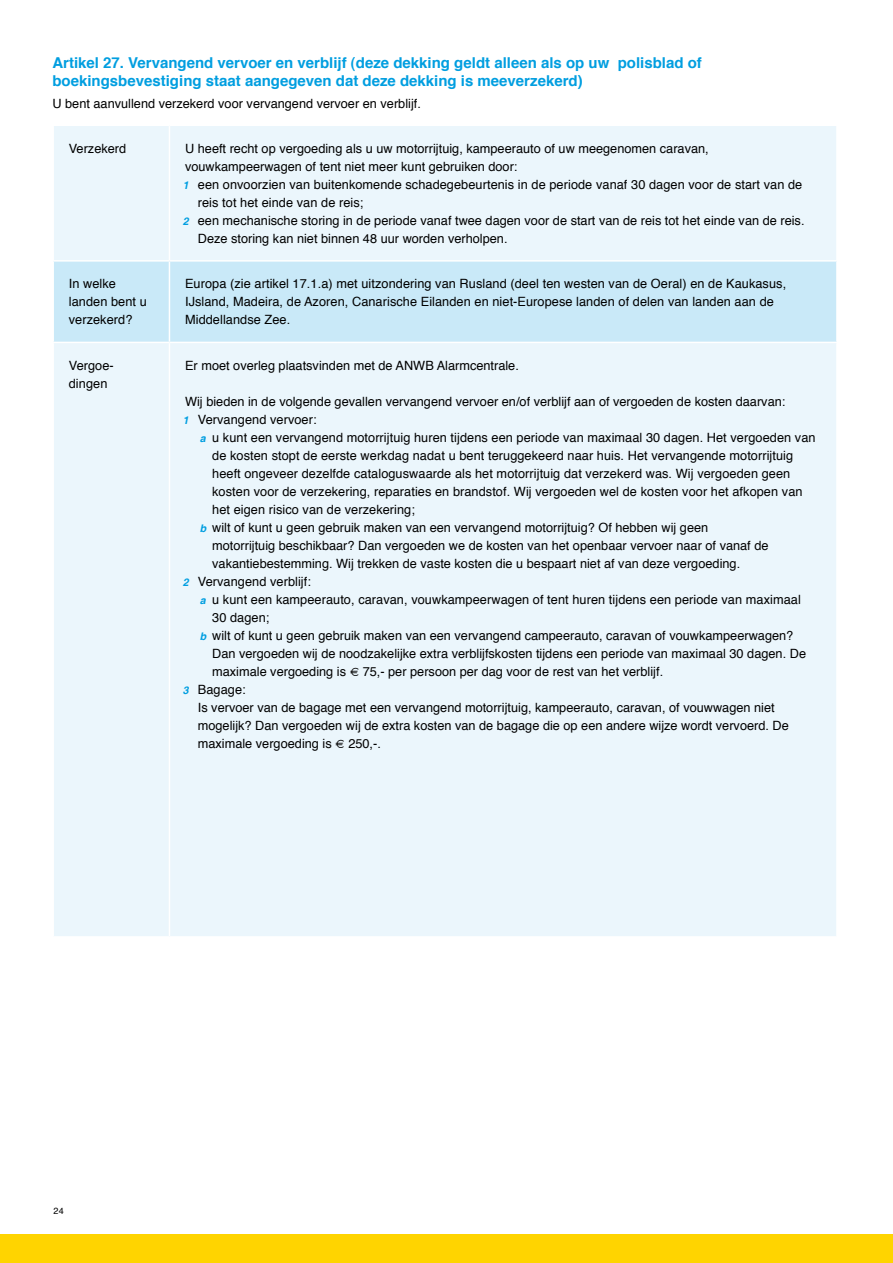
<style>
.page{position:relative;width:893px;height:1263px;background:#fff}
.page>*{position:absolute;margin:0;border:0;box-sizing:border-box;transform-origin:0 0}
.t1{font:700 15px/18px "Helvetica";color:#009ee0}
.t2{font:12.75px/18px "Helvetica";color:#000}
.t3{font:9px "Helvetica";color:#000}
.s1{font-weight:700;font-style:italic;font-size:10.5px;color:#009ee0}
</style>
<div class="page">
<div style="left:0;top:1234px;width:893px;height:29px;background:#ffd400"></div>
<div style="left:54px;top:126px;width:782px;height:810px;background:#ebf6fc"></div>
<div style="left:54px;top:262px;width:782px;height:80px;background:#c9e9f8"></div>
<hr style="left:169px;top:126px;width:1px;height:134px;background:#fff">
<hr style="left:169px;top:343px;width:1px;height:593px;background:#fff">
<hr style="left:52px;top:260px;width:117px;height:2px;background:#fff">
<hr style="left:52px;top:342px;width:117px;height:1px;background:#fff">
<hr style="left:169px;top:260px;width:669px;height:2px;background:#fff">
<hr style="left:169px;top:262px;width:1px;height:80px;background:#fff">
<hr style="left:169px;top:342px;width:669px;height:1px;background:#fff">
<p class="t1" style="left:52px;top:54px;width:651px">Artikel 27. Vervangend vervoer en verblijf (deze dekking geldt alleen als op uw polisblad of boekingsbevestiging staat aangegeven dat deze dekking is meeverzekerd)</p>
<p class="t2" style="left:52px;top:95px;width:370px">U bent aanvullend verzekerd voor vervangend vervoer en verblijf.</p>
<p class="t2" style="left:69px;top:140px;width:59px">Verzekerd</p>
<p class="t2" style="left:185px;top:140px;width:525px">U heeft recht op vergoeding als u uw motorrijtuig, kampeerauto of uw meegenomen caravan,</p>
<p class="t2" style="left:185px;top:158px;width:334px">vouwkampeerwagen of tent niet meer kunt gebruiken door:</p>
<p class="t2" style="left:183px;top:176px;width:621px"><span class="s1">1</span> een onvoorzien van buitenkomende schadegebeurtenis in de periode vanaf 30 dagen voor de start van de</p>
<p class="t2" style="left:198px;top:194px;width:167px">reis tot het einde van de reis;</p>
<p class="t2" style="left:183px;top:212px;width:623px"><span class="s1">2</span> een mechanische storing in de periode vanaf twee dagen voor de start van de reis tot het einde van de reis.</p>
<p class="t2" style="left:198px;top:230px;width:311px">Deze storing kan niet binnen 48 uur worden verholpen.</p>
<p class="t2" style="left:69px;top:276px;width:80px">In welke landen bent u verzekerd?</p>
<p class="t2" style="left:185px;top:276px;width:603px">Europa (zie artikel 17.1.a) met uitzondering van Rusland (deel ten westen van de Oeral) en de Kaukasus,<br>IJsland, Madeira, de Azoren, Canarische Eilanden en niet-Europese landen of delen van landen aan de<br>Middellandse Zee.</p>
<p class="t2" style="left:69px;top:357px;width:47px">Vergoe&shy;dingen</p>
<p class="t2" style="left:185px;top:357px;width:335px">Er moet overleg plaatsvinden met de ANWB Alarmcentrale.</p>
<p class="t2" style="left:183px;top:393px;width:604px">Wij bieden in de volgende gevallen vervangend vervoer en/of verblijf aan of vergoeden de kosten daarvan:<br><span class="s1">1</span> Vervangend vervoer:</p>
<p class="t2" style="left:200px;top:429px;width:617px"><span class="s1">a</span> u kunt een vervangend motorrijtuig huren tijdens een periode van maximaal 30 dagen. Het vergoeden van</p>
<p class="t2" style="left:212px;top:447px;width:583px">de kosten stopt de eerste werkdag nadat u bent teruggekeerd naar huis. Het vervangende motorrijtuig</p>
<p class="t2" style="left:212px;top:465px;width:580px">heeft ongeveer dezelfde cataloguswaarde als het motorrijtuig dat verzekerd was. Wij vergoeden geen</p>
<p class="t2" style="left:212px;top:483px;width:592px">kosten voor de verzekering, reparaties en brandstof. Wij vergoeden wel de kosten voor het afkopen van</p>
<p class="t2" style="left:212px;top:501px;width:204px">het eigen risico van de verzekering;</p>
<p class="t2" style="left:200px;top:519px;width:510px"><span class="s1">b</span> wilt of kunt u geen gebruik maken van een vervangend motorrijtuig? Of hebben wij geen</p>
<p class="t2" style="left:212px;top:537px;width:558px">motorrijtuig beschikbaar? Dan vergoeden we de kosten van het openbaar vervoer naar of vanaf de</p>
<p class="t2" style="left:212px;top:555px;width:529px">vakantiebestemming. Wij trekken de vaste kosten die u bespaart niet af van deze vergoeding.</p>
<p class="t2" style="left:183px;top:573px;width:130px"><span class="s1">2</span> Vervangend verblijf:</p>
<p class="t2" style="left:200px;top:591px;width:602px"><span class="s1">a</span> u kunt een kampeerauto, caravan, vouwkampeerwagen of tent huren tijdens een periode van maximaal</p>
<p class="t2" style="left:212px;top:609px;width:59px">30 dagen;</p>
<p class="t2" style="left:200px;top:627px;width:595px"><span class="s1">b</span> wilt of kunt u geen gebruik maken van een vervangend campeerauto, caravan of vouwkampeerwagen?</p>
<p class="t2" style="left:212px;top:645px;width:595px">Dan vergoeden wij de noodzakelijke extra verblijfskosten tijdens een periode van maximaal 30 dagen. De</p>
<p class="t2" style="left:212px;top:663px;width:452px">maximale vergoeding is € 75,- per persoon per dag voor de rest van het verblijf.</p>
<p class="t2" style="left:183px;top:681px;width:64px"><span class="s1">3</span> Bagage:</p>
<p class="t2" style="left:198px;top:699px;width:578px">Is vervoer van de bagage met een vervangend motorrijtuig, kampeerauto, caravan, of vouwwagen niet</p>
<p class="t2" style="left:198px;top:717px;width:593px">mogelijk? Dan vergoeden wij de extra kosten van de bagage die op een andere wijze wordt vervoerd. De</p>
<p class="t2" style="left:198px;top:735px;width:185px">maximale vergoeding is € 250,-.</p>
<p class="t3" style="left:54px;top:1205px;width:12px">24</p>
</div>
